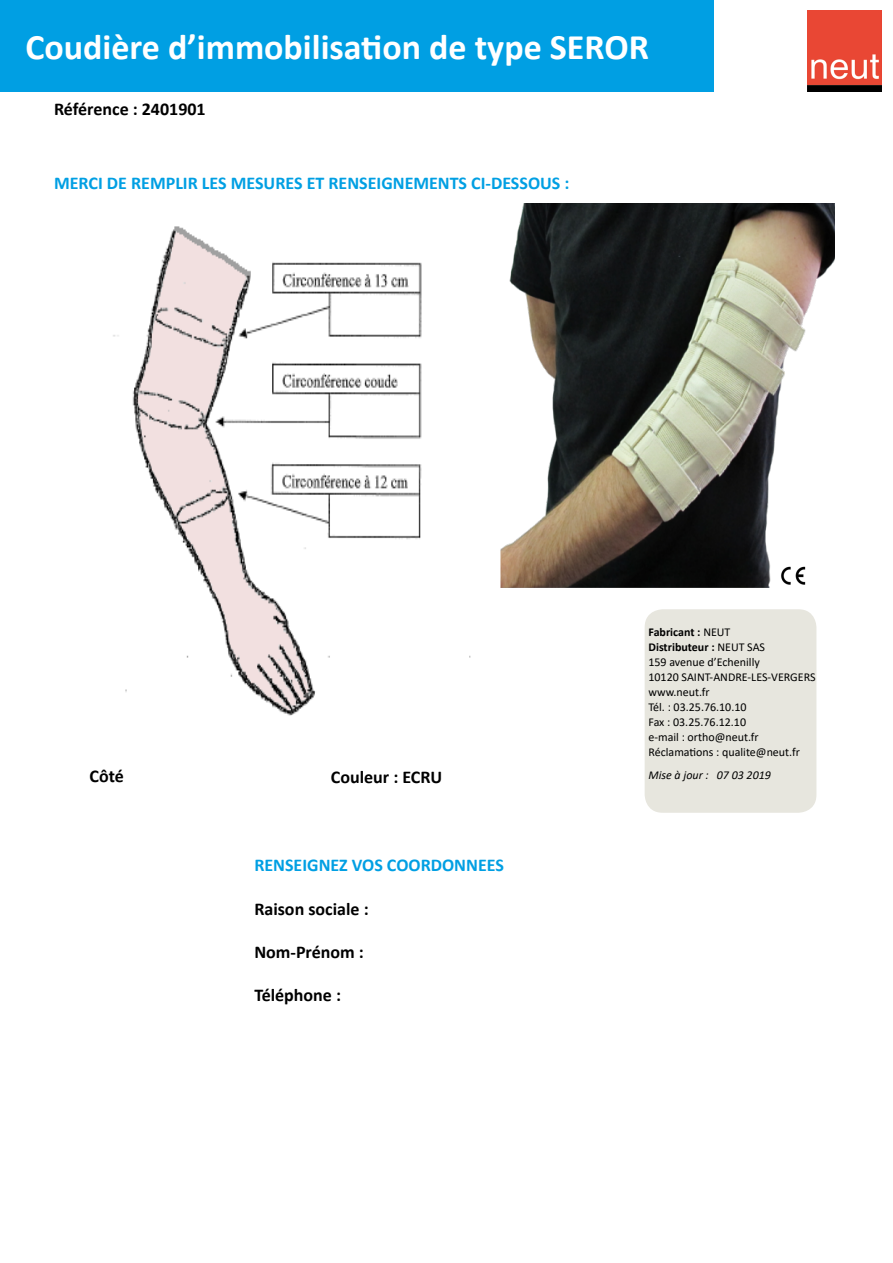
<style>
.page{position:relative;width:893px;height:1263px;background:#fff}
.page>*{position:absolute;margin:0;border:0;box-sizing:border-box;transform-origin:0 0}
.t1{font:700 36px "Calibri";color:#fff}
.t2{font:700 18px "Calibri";color:#009fe3}
.t3{font:700 18px "Calibri";color:#000}
.t4{font:12px/15px "Calibri";color:#000}
.t5{font:italic 12px "Calibri";color:#000}
.s1{font-weight:700}
</style>
<div class="page">
<div style="left:0;top:0;width:893px;height:91px;background:#009fe3"></div>
<div style="left:714px;top:0;width:179px;height:91px;background:#fff"></div>
<img style="left:500px;top:203px;width:334px;height:428px">
<img style="left:808px;top:11px;width:73px;height:80px">
<div style="left:645px;top:609px;width:171px;height:204px;background:#e7e6de;border-radius:18px"></div>
<img style="left:113px;top:226px;width:358px;height:490px">
<h1 class="t1" style="left:26px;top:21px;width:625px">Coudière d’immobilisation de type SEROR</h1>
<h2 class="t3" style="left:54px;top:96px;width:153px">Référence : 2401901</h2>
<h2 class="t2" style="left:54px;top:170px;width:517px">MERCI DE REMPLIR LES MESURES ET RENSEIGNEMENTS CI-DESSOUS :</h2>
<h2 class="t3" style="left:90px;top:763px;width:36px">Côté</h2>
<h2 class="t3" style="left:331px;top:765px;width:113px">Couleur : ECRU</h2>
<h2 class="t2" style="left:254px;top:853px;width:251px">RENSEIGNEZ VOS COORDONNEES</h2>
<h2 class="t3" style="left:254px;top:896px;width:116px">Raison sociale :</h2>
<h2 class="t3" style="left:254px;top:939px;width:111px">Nom-Prénom :</h2>
<h2 class="t3" style="left:254px;top:982px;width:88px">Téléphone :</h2>
<p class="t4" style="left:648px;top:624px;width:169px"><span class="s1">Fabricant :</span> NEUT<br><span class="s1">Distributeur :</span> NEUT SAS<br>159 avenue d’Echenilly<br>10120 SAINT-ANDRE-LES-VERGERS www.neut.fr<br>Tél. : 03.25.76.10.10<br>Fax : 03.25.76.12.10<br>e-mail : ortho@neut.fr<br>Réclamations : qualite@neut.fr</p>
<p class="t5" style="left:648px;top:766px;width:124px">Mise à jour : 07 03 2019</p>
</div>
